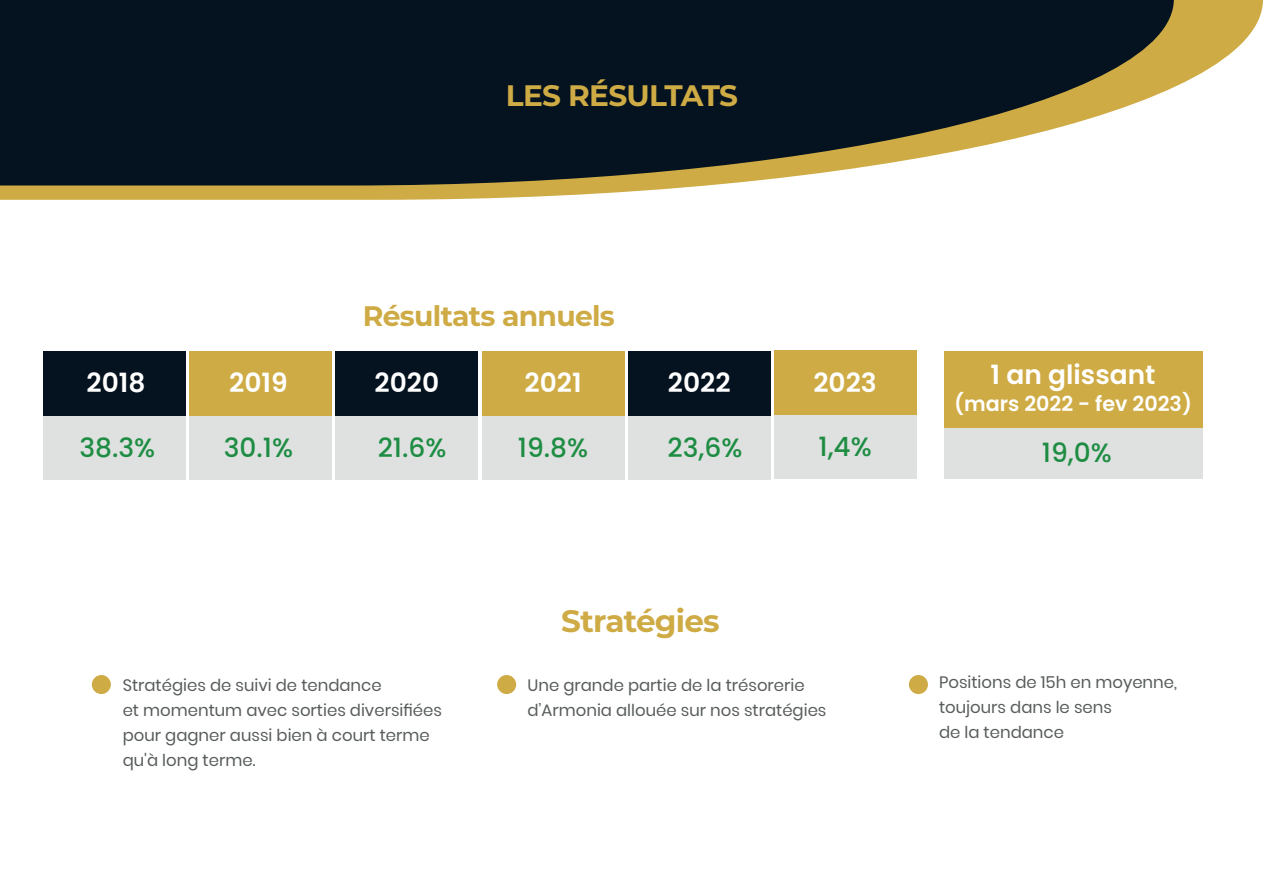
<style>
.page{position:relative;width:1263px;height:893px;background:#fff}
.page>*{position:absolute;margin:0;border:0;box-sizing:border-box;transform-origin:0 0}
.t1{font:700 31.05px "Montserrat";letter-spacing:-.025em;color:#ceab44}
.t2{font:700 29.55px "Montserrat";letter-spacing:-.025em;color:#ceab44}
.t3{font:700 28.2px "Montserrat";letter-spacing:-.025em;color:#ceab44}
.t4{font:600 26.55px "Poppins";color:#fff}
.t5{font:500 26.55px "Poppins";color:#1e8d43}
.t6{font:600 20.7px "Poppins";color:#fff}
.t7{font:16.5px/25px "Poppins";color:#585c5c}
</style>
<div class="page">
<div style="left:92px;top:675px;width:19px;height:19px;background:#ceab44;border-radius:50%"></div>
<div style="left:497px;top:675px;width:19px;height:19px;background:#ceab44;border-radius:50%"></div>
<div style="left:909px;top:675px;width:19px;height:19px;background:#ceab44;border-radius:50%"></div>
<svg style="left:0;top:0;width:1263px;height:200px"></svg>
<svg style="left:0;top:0;width:1174px;height:185px;background:#272f33"></svg>
<div style="left:43px;top:415px;width:142px;height:64px;background:#dee1e0"></div>
<div style="left:189px;top:415px;width:143px;height:64px;background:#dee1e0"></div>
<div style="left:335px;top:415px;width:143px;height:64px;background:#dee1e0"></div>
<div style="left:482px;top:415px;width:142px;height:64px;background:#dee1e0"></div>
<div style="left:628px;top:415px;width:143px;height:64px;background:#dee1e0"></div>
<div style="left:944px;top:428px;width:258px;height:51px;background:#dee1e0"></div>
<div style="left:43px;top:351px;width:142px;height:64px;background:#05121f"></div>
<div style="left:189px;top:351px;width:143px;height:64px;background:#ceab44"></div>
<div style="left:335px;top:351px;width:143px;height:64px;background:#05121f"></div>
<div style="left:482px;top:351px;width:142px;height:64px;background:#ceab44"></div>
<div style="left:944px;top:351px;width:258px;height:77px;background:#ceab44"></div>
<div style="left:628px;top:351px;width:143px;height:64px;background:#05121f"></div>
<div style="left:774px;top:414px;width:142px;height:64px;background:#dee1e0"></div>
<div style="left:774px;top:350px;width:142px;height:64px;background:#ceab44"></div>
<h2 class="t2" style="left:506px;top:75px;width:234px">LES RÉSULTATS</h2>
<h3 class="t3" style="left:363px;top:296px;width:254px">Résultats annuels</h3>
<h3 class="t4" style="left:87px;top:368px;width:60px">2018</h3>
<h3 class="t4" style="left:229px;top:368px;width:60px">2019</h3>
<h3 class="t4" style="left:374px;top:368px;width:66px">2020</h3>
<h3 class="t4" style="left:524px;top:368px;width:59px">2021</h3>
<h3 class="t4" style="left:668px;top:368px;width:64px">2022</h3>
<h3 class="t4" style="left:813px;top:367px;width:65px">2023</h3>
<h3 class="t4" style="left:990px;top:359px;width:167px">1 an glissant</h3>
<p class="t6" style="left:954px;top:392px;width:239px">(mars 2022 - fev 2023)</p>
<h3 class="t5" style="left:79px;top:432px;width:77px">38.3%</h3>
<h3 class="t5" style="left:667px;top:432px;width:77px">23,6%</h3>
<h3 class="t5" style="left:818px;top:431px;width:55px">1,4%</h3>
<h3 class="t5" style="left:224px;top:432px;width:71px">30.1%</h3>
<h3 class="t5" style="left:378px;top:432px;width:71px">21.6%</h3>
<h3 class="t5" style="left:518px;top:432px;width:72px">19.8%</h3>
<h3 class="t5" style="left:1042px;top:438px;width:72px">19,0%</h3>
<h1 class="t1" style="left:561px;top:599px;width:160px">Stratégies</h1>
<p class="t7" style="left:123px;top:673px;width:321px">Stratégies de suivi de tendance<br>et momentum avec sorties diversifiées pour gagner aussi bien à court terme qu'à long terme.</p>
<p class="t7" style="left:527px;top:673px;width:300px">Une grande partie de la trésorerie d’Armonia allouée sur nos stratégies</p>
<p class="t7" style="left:939px;top:670px;width:240px">Positions de 15h en moyenne, toujours dans le sens<br>de la tendance</p>
</div>
